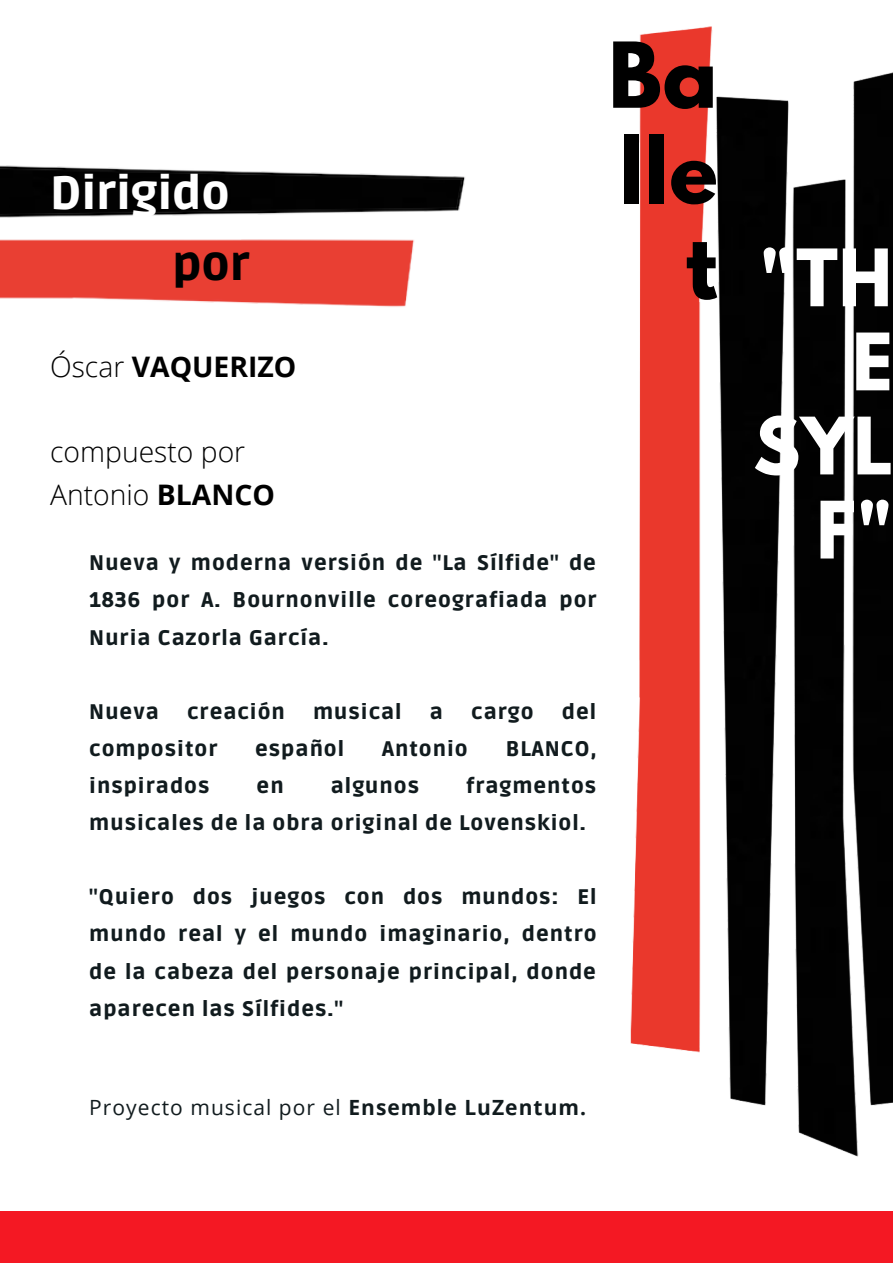
<style>
.page{position:relative;width:893px;height:1264px;background:#fff}
.page>*{position:absolute;margin:0;border:0;box-sizing:border-box;transform-origin:0 0}
.t1{font:700 80.25px/95.4px "League Spartan";color:#000;text-align:right}
.t2{font:700 70.05px/84px "League Spartan";color:#fff;text-align:right}
.t3{font:900 46.35px "Ruda";color:#fff}
.t4{font:900 46.35px "Ruda";color:#000}
.t5{font:300 28.35px/42.8px "Open Sans";color:#000}
.t6{font:700 28.35px "Open Sans";color:#000}
.t7{font:900 21px/37px "Ruda";letter-spacing:.05em;color:#111b1e;text-align:justify}
.t8{font:21px "Open Sans";letter-spacing:.05em;color:#111b1e}
.s1{font-weight:300}
.s2{font-weight:700}
</style>
<div class="page">
<img style="left:630px;top:26px;width:262px;height:1131px">
<img style="left:0;top:165px;width:465px;height:142px">
<div style="left:0;top:1211px;width:892px;height:51px;background:#f41823"></div>
<h3 class="t3" style="left:50px;top:166px;width:181px">Dirigido</h3>
<h3 class="t4" style="left:172px;top:237px;width:79px">por</h3>
<h3 class="t6" style="left:50px;top:346px;width:248px"><span class="s1">Óscar</span> VAQUERIZO</h3>
<h1 class="t1" style="left:608px;top:38px;width:111px">Ba lle t</h1>
<h3 class="t5" style="left:50px;top:429px;width:226px">compuesto por<br>Antonio <span class="s2">BLANCO</span></h3>
<p class="t7" style="left:89px;top:545px;width:509px">Nueva y moderna versión de "La Sílfide" de 1836 por A. Bournonville coreografiada por Nuria Cazorla García.</p>
<p class="t7" style="left:89px;top:693px;width:71px">Nueva</p>
<p class="t7" style="left:187px;top:693px;width:99px">creación</p>
<p class="t7" style="left:313px;top:693px;width:90px">musical</p>
<p class="t7" style="left:430px;top:693px;width:15px">a</p>
<p class="t7" style="left:471px;top:693px;width:64px">cargo</p>
<p class="t7" style="left:562px;top:693px;width:36px">del</p>
<p class="t7" style="left:89px;top:730px;width:130px">compositor</p>
<p class="t7" style="left:255px;top:730px;width:90px">español</p>
<p class="t7" style="left:382px;top:730px;width:87px">Antonio</p>
<p class="t7" style="left:505px;top:730px;width:93px">BLANCO,</p>
<p class="t7" style="left:89px;top:768px;width:122px">inspirados</p>
<p class="t7" style="left:256px;top:768px;width:28px">en</p>
<p class="t7" style="left:331px;top:768px;width:90px">algunos</p>
<p class="t7" style="left:89px;top:768px;width:508px;text-indent:377px">fragmentos musicales de la obra original de Lovenskiol.</p>
<p class="t7" style="left:89px;top:879px;width:509px">"Quiero dos juegos con dos mundos: El mundo real y el mundo imaginario, dentro de la cabeza del personaje principal, donde aparecen las Sílfides."</p>
<p class="t8" style="left:89px;top:1092px;width:498px">Proyecto musical por el <span class="s2">Ensemble LuZentum.</span></p>
<h2 class="t2" style="left:753px;top:245px;width:141px">"TH<br>E<br>SYL<br>F"</h2>
</div>
